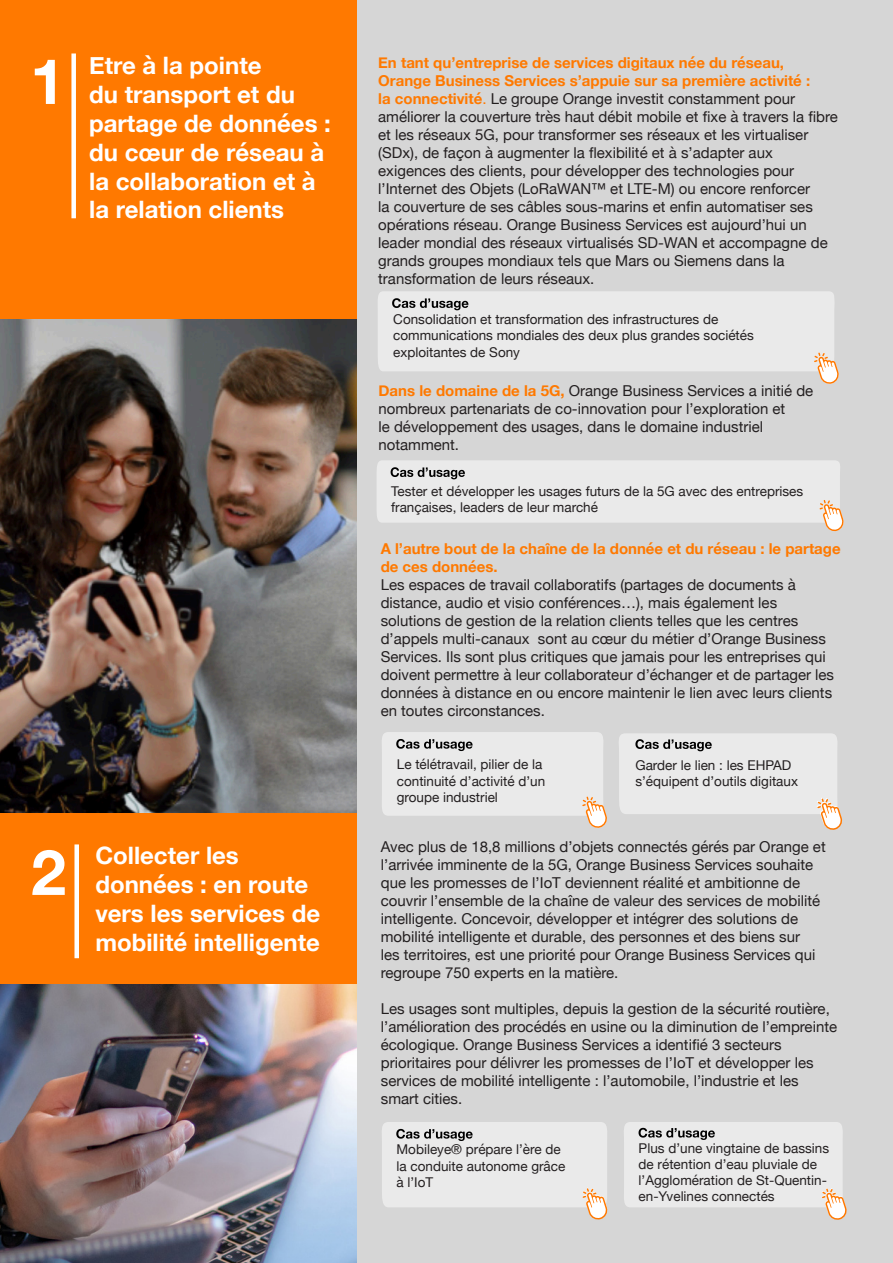
<style>
.page{position:relative;width:893px;height:1263px;background:#fff}
.page>*{position:absolute;margin:0;border:0;box-sizing:border-box;transform-origin:0 0}
.t1{font:700 63px "Helvetica Neue";color:#fff}
.t2{font:700 24px/28.8px "Helvetica Neue";color:#fff}
.t3{font:15px/18px "Helvetica Neue";color:#231f20}
.t4{font:700 15px/18px "Helvetica Neue";color:#ff7900}
.t5{font:13.5px/16.2px "Helvetica Neue";color:#231f20}
.s1{font-weight:700;color:#ff7900}
.s2{color:#ff7900}
</style>
<div class="page">
<div style="left:356px;top:0;width:537px;height:1263px;background:#d6d6d6"></div>
<div style="left:0;top:0;width:356px;height:1263px;background:#ff7900"></div>
<div style="left:71px;top:53px;width:5px;height:165px;background:#fff"></div>
<div style="left:74px;top:844px;width:5px;height:114px;background:#fff"></div>
<svg style="left:377px;top:460px;width:467px;height:72px;background:#e5e4e4"></svg>
<svg style="left:380px;top:1122px;width:229px;height:98px;background:#e4e3e2"></svg>
<svg style="left:380px;top:732px;width:228px;height:97px;background:#e4e3e2"></svg>
<svg style="left:622px;top:1122px;width:226px;height:99px;background:#e4e3e2"></svg>
<svg style="left:616px;top:733px;width:227px;height:98px;background:#e3e2e1"></svg>
<img style="left:0;top:319px;width:356px;height:494px">
<img style="left:0;top:984px;width:356px;height:279px">
<svg style="left:377px;top:291px;width:463px;height:94px;background:#e5e5e4"></svg>
<p class="t1" style="left:30px;top:32px;width:37px">1</p>
<p class="t2" style="left:89px;top:52px;width:174px">Etre à la pointe</p>
<p class="t2" style="left:89px;top:81px;width:243px">du transport et du partage de données : du cœur de réseau à la collaboration et à la relation clients</p>
<p class="t1" style="left:31px;top:823px;width:37px">2</p>
<p class="t2" style="left:95px;top:842px;width:145px">Collecter les</p>
<p class="t2" style="left:95px;top:871px;width:226px">données : en route vers les services de mobilité intelligente</p>
<p class="t4" style="left:378px;top:54px;width:433px">En tant qu’entreprise de services digitaux née du réseau,<br>Orange Business Services s’appuie sur sa première activité :</p>
<p class="t3" style="left:378px;top:91px;width:418px"><span class="s1">la connectivité</span><span class="s2">.</span> Le groupe Orange investit constamment pour</p>
<p class="t3" style="left:378px;top:109px;width:461px">améliorer la couverture très haut débit mobile et fixe à travers la fibre et les réseaux 5G, pour transformer ses réseaux et les virtualiser (SDx), de façon à augmenter la flexibilité et à s’adapter aux</p>
<p class="t3" style="left:378px;top:163px;width:417px">exigences des clients, pour développer des technologies pour</p>
<p class="t3" style="left:378px;top:181px;width:433px">l’Internet des Objets (LoRaWAN™ et LTE-M) ou encore renforcer</p>
<p class="t3" style="left:378px;top:199px;width:451px">la couverture de ses câbles sous-marins et enfin automatiser ses opérations réseau. Orange Business Services est aujourd’hui un leader mondial des réseaux virtualisés SD-WAN et accompagne de grands groupes mondiaux tels que Mars ou Siemens dans la</p>
<p class="t3" style="left:378px;top:271px;width:218px">transformation de leurs réseaux.</p>
<p class="t5" style="left:393px;top:312px;width:327px">Consolidation et transformation des infrastructures de</p>
<p class="t5" style="left:393px;top:328px;width:362px">communications mondiales des deux plus grandes sociétés</p>
<p class="t5" style="left:393px;top:344px;width:128px">exploitantes de Sony</p>
<p class="t3" style="left:379px;top:382px;width:436px"><span class="s1">Dans le domaine de la 5G,</span> Orange Business Services a initié de nombreux partenariats de co-innovation pour l’exploration et</p>
<p class="t3" style="left:379px;top:418px;width:386px">le développement des usages, dans le domaine industriel</p>
<p class="t3" style="left:379px;top:436px;width:82px">notamment.</p>
<p class="t5" style="left:391px;top:484px;width:414px">Tester et développer les usages futurs de la 5G avec des entreprises françaises, leaders de leur marché</p>
<p class="t4" style="left:381px;top:540px;width:461px">A l’autre bout de la chaîne de la donnée et du réseau : le partage de ces données.</p>
<p class="t3" style="left:381px;top:576px;width:417px">Les espaces de travail collaboratifs (partages de documents à</p>
<p class="t3" style="left:381px;top:594px;width:398px">distance, audio et visio conférences…), mais également les</p>
<p class="t3" style="left:381px;top:612px;width:455px">solutions de gestion de la relation clients telles que les centres d’appels multi-canaux sont au cœur du métier d’Orange Business Services. Ils sont plus critiques que jamais pour les entreprises qui doivent permettre à leur collaborateur d’échanger et de partager les données à distance en ou encore maintenir le lien avec leurs clients en toutes circonstances.</p>
<p class="t5" style="left:397px;top:757px;width:150px">Le télétravail, pilier de la continuité d’activité d’un groupe industriel</p>
<p class="t5" style="left:635px;top:758px;width:164px">Garder le lien : les EHPAD s’équipent d’outils digitaux</p>
<p class="t3" style="left:381px;top:838px;width:446px">Avec plus de 18,8 millions d’objets connectés gérés par Orange et l’arrivée imminente de la 5G, Orange Business Services souhaite que les promesses de l’IoT deviennent réalité et ambitionne de</p>
<p class="t3" style="left:381px;top:892px;width:441px">couvrir l’ensemble de la chaîne de valeur des services de mobilité intelligente. Concevoir, développer et intégrer des solutions de</p>
<p class="t3" style="left:381px;top:928px;width:421px">mobilité intelligente et durable, des personnes et des biens sur</p>
<p class="t3" style="left:381px;top:946px;width:436px">les territoires, est une priorité pour Orange Business Services qui regroupe 750 experts en la matière.</p>
<p class="t3" style="left:381px;top:1000px;width:458px">Les usages sont multiples, depuis la gestion de la sécurité routière, l’amélioration des procédés en usine ou la diminution de l’empreinte écologique. Orange Business Services a identifié 3 secteurs</p>
<p class="t3" style="left:381px;top:1054px;width:434px">prioritaires pour délivrer les promesses de l’IoT et développer les services de mobilité intelligente : l’automobile, l’industrie et les</p>
<p class="t3" style="left:381px;top:1090px;width:83px">smart cities.</p>
<p class="t5" style="left:396px;top:1142px;width:170px">Mobileye® prépare l’ère de la conduite autonome grâce à l’IoT</p>
<p class="t5" style="left:639px;top:1141px;width:192px">Plus d’une vingtaine de bassins de rétention d’eau pluviale de l’Agglomération de St-Quentin&shy;en-Yvelines connectés</p>
</div>
